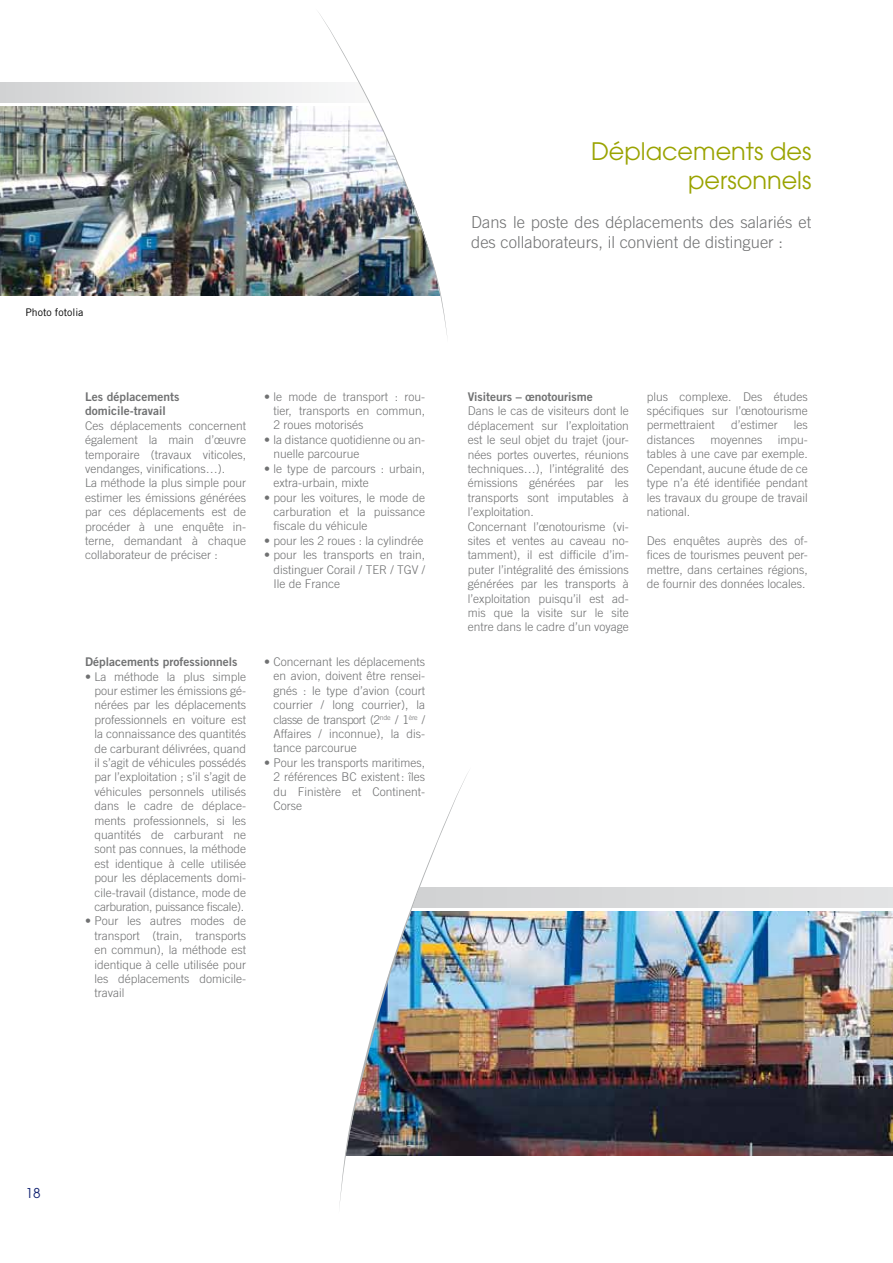
<style>
.page{position:relative;width:893px;height:1263px;background:#fff}
.page>*{position:absolute;margin:0;border:0;box-sizing:border-box;transform-origin:0 0}
.t1{font:24px/28.8px "Avant Garde";color:#9aa300;text-align:right}
.t2{font:300 16.5px/19.8px "Trade Gothic";color:#707172}
.t3{font:13.5px "Avant Garde";color:#122372}
.t4{font:300 12px/14.4px "Trade Gothic";color:#707172;text-align:justify}
.t5{font:12px/14.4px "Trade Gothic Bold Two";color:#707172}
.t6{font:10.5px "Trade Gothic";color:#000}
</style>
<div class="page">
<svg style="left:0;top:83px;width:315px;height:20px"></svg>
<img style="left:0;top:107px;width:315px;height:188px">
<img style="left:315px;top:12px;width:133px;height:325px">
<div style="left:359px;top:887px;width:534px;height:20px;background:#dbdcdd"></div>
<img style="left:471px;top:911px;width:422px;height:244px">
<img style="left:339px;top:771px;width:132px;height:435px">
<p class="t6" style="left:26px;top:306px;width:60px">Photo fotolia</p>
<p class="t5" style="left:85px;top:389px;width:96px">Les déplacements domicile-travail</p>
<p class="t4" style="left:85px;top:418px;width:163px;text-align:left">Ces déplacements concernent également la main d’œuvre temporaire (travaux viticoles, vendanges, vinifications…).<br>La méthode la plus simple pour estimer les émissions générées par ces déplacements est de procéder à une enquête in&shy;terne, demandant à chaque collaborateur de préciser :</p>
<p class="t4" style="left:273px;top:389px;width:153px;text-indent:-9px">• le mode de transport : rou&shy;tier, transports en commun, 2 roues motorisés</p>
<p class="t4" style="left:273px;top:432px;width:153px;text-indent:-9px">• la distance quotidienne ou an&shy;nuelle parcourue</p>
<p class="t4" style="left:273px;top:461px;width:153px;text-indent:-9px">• le type de parcours : urbain, extra-urbain, mixte</p>
<p class="t4" style="left:273px;top:490px;width:153px;text-indent:-9px">• pour les voitures, le mode de carburation et la puissance fiscale du véhicule</p>
<p class="t4" style="left:264px;top:533px;width:161px">• pour les 2 roues : la cylindrée</p>
<p class="t4" style="left:273px;top:547px;width:153px;text-indent:-9px">• pour les transports en train, distinguer Corail / TER / TGV / Ile de France</p>
<p class="t5" style="left:85px;top:654px;width:154px">Déplacements professionnels</p>
<p class="t4" style="left:94px;top:669px;width:153px;text-indent:-9px">• La méthode la plus simple pour estimer les émissions gé&shy;nérées par les déplacements professionnels en voiture est la connaissance des quantités de carburant délivrées, quand il s’agit de véhicules possédés par l’exploitation ; s’il s’agit de véhicules personnels utilisés dans le cadre de déplace&shy;ments professionnels, si les quantités de carburant ne sont pas connues, la méthode est identique à celle utilisée pour les déplacements domi&shy;cile-travail (distance, mode de carburation, puissance fiscale).</p>
<p class="t4" style="left:94px;top:914px;width:153px;text-indent:-9px">• Pour les autres modes de transport (train, transports en commun), la méthode est identique à celle utilisée pour les déplacements domicile&shy;travail</p>
<p class="t4" style="left:273px;top:654px;width:153px;text-indent:-9px">• Concernant les déplacements en avion, doivent être rensei&shy;gnés : le type d’avion (court courrier / long courrier), la classe de transport (2<sup>nde</sup> / 1<sup>ère</sup> / Affaires / inconnue), la dis&shy;tance parcourue</p>
<p class="t4" style="left:273px;top:755px;width:153px;text-indent:-9px">• Pour les transports maritimes, 2 références BC existent: îles du Finistère et Continent-Corse</p>
<h1 class="t1" style="left:591px;top:137px;width:222px">Déplacements des personnels</h1>
<h2 class="t2" style="left:471px;top:212px;width:342px">Dans le poste des déplacements des salariés et des collaborateurs, il convient de distinguer :</h2>
<p class="t5" style="left:468px;top:389px;width:127px">Visiteurs – œnotourisme</p>
<p class="t4" style="left:468px;top:404px;width:163px;text-align:left">Dans le cas de visiteurs dont le déplacement sur l’exploitation est le seul objet du trajet (jour&shy;nées portes ouvertes, réunions techniques…), l’intégralité des émissions générées par les transports sont imputables à l’exploitation.<br>Concernant l’œnotourisme (vi&shy;sites et ventes au caveau no&shy;tamment), il est difficile d’im&shy;puter l’intégralité des émissions générées par les transports à l’exploitation puisqu’il est ad&shy;mis que la visite sur le site entre dans le cadre d’un voyage</p>
<p class="t4" style="left:647px;top:389px;width:163px">plus complexe. Des études spécifiques sur l’œnotourisme permettraient</p>
<p class="t4" style="left:731px;top:418px;width:48px">d’estimer</p>
<p class="t4" style="left:794px;top:418px;width:15px">les</p>
<p class="t4" style="left:647px;top:432px;width:163px;text-indent:131px">impu&shy;tables à une cave par exemple.<br>Cependant, aucune étude de ce type n’a été identifiée pendant les travaux du groupe de travail national.</p>
<p class="t4" style="left:647px;top:533px;width:163px">Des enquêtes auprès des of&shy;fices de tourismes peuvent per&shy;mettre, dans certaines régions, de fournir des données locales.</p>
<p class="t4" style="left:647px;top:432px;width:49px">distances</p>
<p class="t4" style="left:710px;top:432px;width:53px">moyennes</p>
<p class="t3" style="left:26px;top:1185px;width:16px">18</p>
</div>
